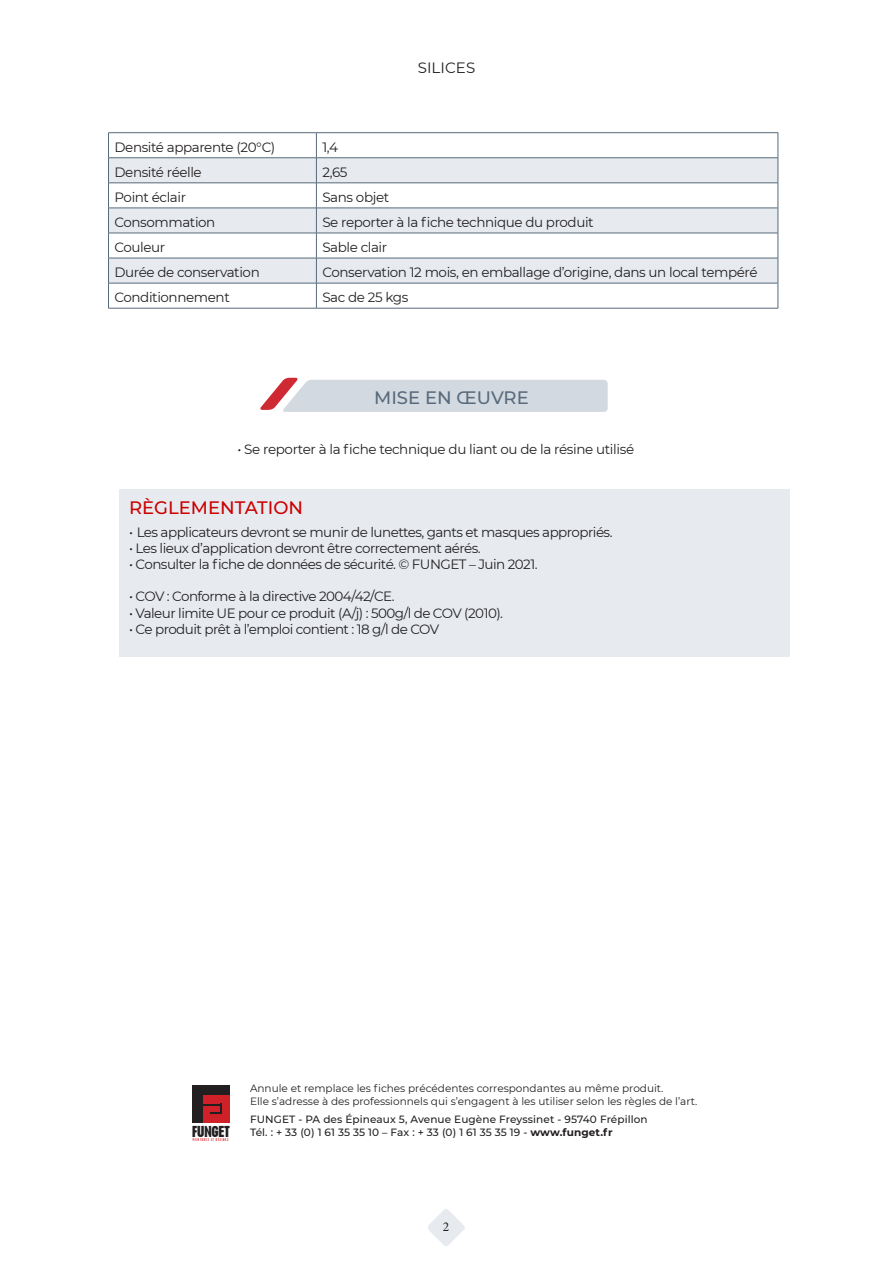
<style>
.page{position:relative;width:893px;height:1263px;background:#fff}
.page>*{position:absolute;margin:0;border:0;box-sizing:border-box;transform-origin:0 0}
.t1{font:500 18px "Montserrat";color:#c00}
.t2{font:500 18px "Montserrat";color:#586a7c}
.t3{font:15px "Montserrat";letter-spacing:.005em;color:#231f20}
.t4{font:700 condensed 14.55px "Placard";color:#231f20}
.t5{font:13.5px "Montserrat";letter-spacing:-.04em;color:#231f20}
.t6{font:13.5px "Minion Pro";color:#231f20}
.t7{font:10.5px/12.6px "Montserrat";color:#231f20}
.t8{font:500 10.5px "Montserrat";letter-spacing:.01em;color:#231f20}
.t9{font:condensed 3.45px "Placard";letter-spacing:.2em;color:#df2632}
.s1{font-weight:700}
</style>
<div class="page">
<svg style="left:428px;top:1209px;width:37px;height:37px"></svg>
<div style="left:119px;top:489px;width:671px;height:167px;background:#e7ebf0"></div>
<div style="left:193px;top:1085px;width:37px;height:38px;background:#231f20"></div>
<div style="left:203px;top:1096px;width:27px;height:27px;background:#d02028"></div>
<svg style="left:203px;top:1104px;width:19px;height:10px"></svg>
<svg style="left:260px;top:378px;width:348px;height:34px;background:#d7d6dd"></svg>
<svg style="left:109px;top:158px;width:669px;height:125px;fill:#e7ebf0"></svg>
<hr style="left:108px;top:132px;width:208px;height:1px;background:#576a7b">
<hr style="left:316px;top:132px;width:462px;height:1px;background:#576a7b">
<hr style="left:108px;top:157px;width:208px;height:1px;background:#576a7b">
<hr style="left:316px;top:157px;width:462px;height:1px;background:#576a7b">
<hr style="left:108px;top:183px;width:208px;height:1px;background:#576a7b">
<hr style="left:316px;top:183px;width:462px;height:1px;background:#576a7b">
<hr style="left:108px;top:208px;width:208px;height:1px;background:#576a7b">
<hr style="left:316px;top:208px;width:462px;height:1px;background:#576a7b">
<hr style="left:108px;top:233px;width:208px;height:1px;background:#576a7b">
<hr style="left:316px;top:233px;width:462px;height:1px;background:#576a7b">
<hr style="left:108px;top:258px;width:208px;height:1px;background:#576a7b">
<hr style="left:316px;top:258px;width:462px;height:1px;background:#576a7b">
<hr style="left:108px;top:283px;width:208px;height:1px;background:#576a7b">
<svg style="left:108px;top:133px;width:1px;height:175px"></svg>
<hr style="left:316px;top:283px;width:462px;height:1px;background:#576a7b">
<svg style="left:316px;top:133px;width:1px;height:175px"></svg>
<svg style="left:778px;top:133px;width:1px;height:175px"></svg>
<hr style="left:108px;top:308px;width:208px;height:1px;background:#576a7b">
<hr style="left:316px;top:308px;width:462px;height:1px;background:#576a7b">
<p class="t3" style="left:418px;top:57px;width:59px">SILICES</p>
<p class="t5" style="left:115px;top:138px;width:162px">Densité apparente (20°C)</p>
<p class="t5" style="left:322px;top:138px;width:17px">1,4</p>
<p class="t5" style="left:115px;top:163px;width:89px">Densité réelle</p>
<p class="t5" style="left:322px;top:163px;width:27px">2,65</p>
<p class="t5" style="left:115px;top:188px;width:73px">Point éclair</p>
<p class="t5" style="left:322px;top:188px;width:68px">Sans objet</p>
<p class="t5" style="left:115px;top:213px;width:102px">Consommation</p>
<p class="t5" style="left:322px;top:213px;width:273px">Se reporter à la fiche technique du produit</p>
<p class="t5" style="left:115px;top:238px;width:52px">Couleur</p>
<p class="t5" style="left:322px;top:238px;width:66px">Sable clair</p>
<p class="t5" style="left:115px;top:263px;width:147px">Durée de conservation</p>
<p class="t5" style="left:322px;top:263px;width:437px">Conservation 12 mois, en emballage d’origine, dans un local tempéré</p>
<p class="t5" style="left:115px;top:288px;width:117px">Conditionnement</p>
<p class="t5" style="left:322px;top:288px;width:87px">Sac de 25 kgs</p>
<p class="t2" style="left:374px;top:385px;width:156px">MISE EN ŒUVRE</p>
<p class="t5" style="left:237px;top:440px;width:398px">• Se reporter à la fiche technique du liant ou de la résine utilisé</p>
<p class="t1" style="left:129px;top:495px;width:175px">RÈGLEMENTATION</p>
<p class="t5" style="left:129px;top:522px;width:485px">• Les applicateurs devront se munir de lunettes, gants et masques appropriés.</p>
<p class="t5" style="left:129px;top:539px;width:353px">• Les lieux d’application devront être correctement aérés.</p>
<p class="t5" style="left:129px;top:555px;width:410px">• Consulter la fiche de données de sécurité. © FUNGET – Juin 2021.</p>
<p class="t5" style="left:129px;top:587px;width:267px">• COV : Conforme à la directive 2004/42/CE.</p>
<p class="t5" style="left:129px;top:603px;width:375px">• Valeur limite UE pour ce produit (A/j) : 500g/l de COV (2010).</p>
<p class="t5" style="left:129px;top:620px;width:312px">• Ce produit prêt à l’emploi contient : 18 g/l de COV</p>
<p class="t4" style="left:192px;top:1123px;width:39px">FUNGET</p>
<p class="t9" style="left:193px;top:1137px;width:37px">PEINTURES ET RÉSINES</p>
<p class="t7" style="left:250px;top:1082px;width:449px">Annule et remplace les fiches précédentes correspondantes au même produit.<br>Elle s’adresse à des professionnels qui s’engagent à les utiliser selon les règles de l’art.</p>
<p class="t8" style="left:250px;top:1112px;width:399px">FUNGET - PA des Épineaux 5, Avenue Eugène Freyssinet - 95740 Frépillon</p>
<p class="t8" style="left:250px;top:1124px;width:364px">Tél. : + 33 (0) 1 61 35 35 10 – Fax : + 33 (0) 1 61 35 35 19 - <span class="s1">www.funget.fr</span></p>
<p class="t6" style="left:443px;top:1217px;width:8px">2</p>
</div>
